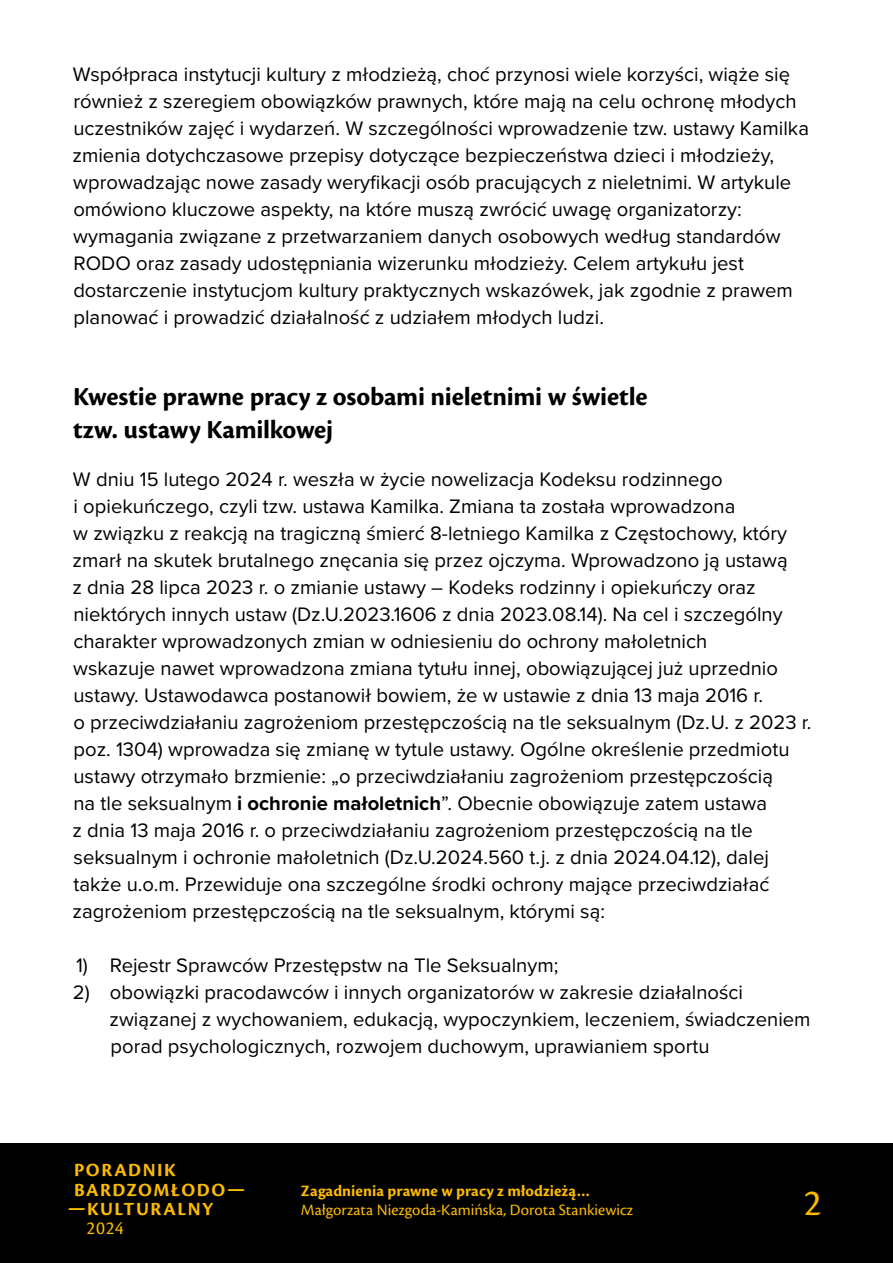
<style>
.page{position:relative;width:893px;height:1263px;background:#fff}
.page>*{position:absolute;margin:0;border:0;box-sizing:border-box;transform-origin:0 0}
.t1{font:39px "Cronos Pro";color:#fbba00}
.t2{font:700 27px/33px "Cronos Pro";letter-spacing:-.005em;color:#000}
.a4{font:20.25px/27px "Proxima Nova";color:#000}
.nr1{font:20.25px/27px "Proxima Nova";color:#000}
.t3{font:700 19.35px "Cronos Pro";letter-spacing:.08em;color:#fbba00}
.t4{font:19.35px "Cronos Pro";color:#fbba00}
.t5{font:16.5px "Cronos Pro";color:#fbba00}
.t6{font:700 16.5px "Cronos Pro";letter-spacing:.005em;color:#fbba00}
.s1{font-weight:700}
</style>
<div class="page">
<div style="left:0;top:1144px;width:893px;height:119px;background:#000"></div>
<p class="a4" style="left:72px;top:60px;width:738px">Współpraca instytucji kultury z młodzieżą, choć przynosi wiele korzyści, wiąże się również z szeregiem obowiązków prawnych, które mają na celu ochronę młodych uczestników zajęć i wydarzeń. W szczególności wprowadzenie tzw. ustawy Kamilka zmienia dotychczasowe przepisy dotyczące bezpieczeństwa dzieci i młodzieży, wprowadzając nowe zasady weryfikacji osób pracujących z nieletnimi. W artykule omówiono kluczowe aspekty, na które muszą zwrócić uwagę organizatorzy: wymagania związane z przetwarzaniem danych osobowych według standardów RODO oraz zasady udostępniania wizerunku młodzieży. Celem artykułu jest dostarczenie instytucjom kultury praktycznych wskazówek, jak zgodnie z prawem planować i prowadzić działalność z udziałem młodych ludzi.</p>
<h2 class="t2" style="left:73px;top:381px;width:576px">Kwestie prawne pracy z osobami nieletnimi w świetle tzw. ustawy Kamilkowej</h2>
<p class="a4" style="left:72px;top:465px;width:740px">W dniu 15 lutego 2024 r. weszła w życie nowelizacja Kodeksu rodzinnego<br>i opiekuńczego, czyli tzw. ustawa Kamilka. Zmiana ta została wprowadzona<br>w związku z reakcją na tragiczną śmierć 8-letniego Kamilka z Częstochowy, który zmarł na skutek brutalnego znęcania się przez ojczyma. Wprowadzono ją ustawą<br>z dnia 28 lipca 2023 r. o zmianie ustawy – Kodeks rodzinny i opiekuńczy oraz niektórych innych ustaw (Dz.U.2023.1606 z dnia 2023.08.14). Na cel i szczególny charakter wprowadzonych zmian w odniesieniu do ochrony małoletnich<br>wskazuje nawet wprowadzona zmiana tytułu innej, obowiązującej już uprzednio ustawy. Ustawodawca postanowił bowiem, że w ustawie z dnia 13 maja 2016 r.<br>o przeciwdziałaniu zagrożeniom przestępczością na tle seksualnym (Dz. U. z 2023 r. poz. 1304) wprowadza się zmianę w tytule ustawy. Ogólne określenie przedmiotu ustawy otrzymało brzmienie: „o przeciwdziałaniu zagrożeniom przestępczością<br>na tle seksualnym <span class="s1">i ochronie małoletnich</span>”. Obecnie obowiązuje zatem ustawa<br>z dnia 13 maja 2016 r. o przeciwdziałaniu zagrożeniom przestępczością na tle seksualnym i ochronie małoletnich (Dz.U.2024.560 t.j. z dnia 2024.04.12), dalej także u.o.m. Przewiduje ona szczególne środki ochrony mające przeciwdziałać zagrożeniom przestępczością na tle seksualnym, którymi są:</p>
<p class="nr1" style="left:76px;top:951px;width:484px">1) Rejestr Sprawców Przestępstw na Tle Seksualnym;</p>
<p class="nr1" style="left:110px;top:978px;width:703px;text-indent:-37px">2) obowiązki pracodawców i innych organizatorów w zakresie działalności związanej z wychowaniem, edukacją, wypoczynkiem, leczeniem, świadczeniem porad psychologicznych, rozwojem duchowym, uprawianiem sportu</p>
<p class="t3" style="left:74px;top:1159px;width:103px">PORADNIK</p>
<p class="t3" style="left:74px;top:1178px;width:173px">BARDZOMŁODO—</p>
<p class="t3" style="left:68px;top:1198px;width:147px">—KULTURALNY</p>
<p class="t4" style="left:87px;top:1217px;width:39px">2024</p>
<p class="t6" style="left:301px;top:1181px;width:291px">Zagadnienia prawne w pracy z młodzieżą…</p>
<p class="t5" style="left:301px;top:1200px;width:334px">Małgorzata Niezgoda-Kamińska, Dorota Stankiewicz</p>
<h1 class="t1" style="left:804px;top:1180px;width:20px">2</h1>
</div>
